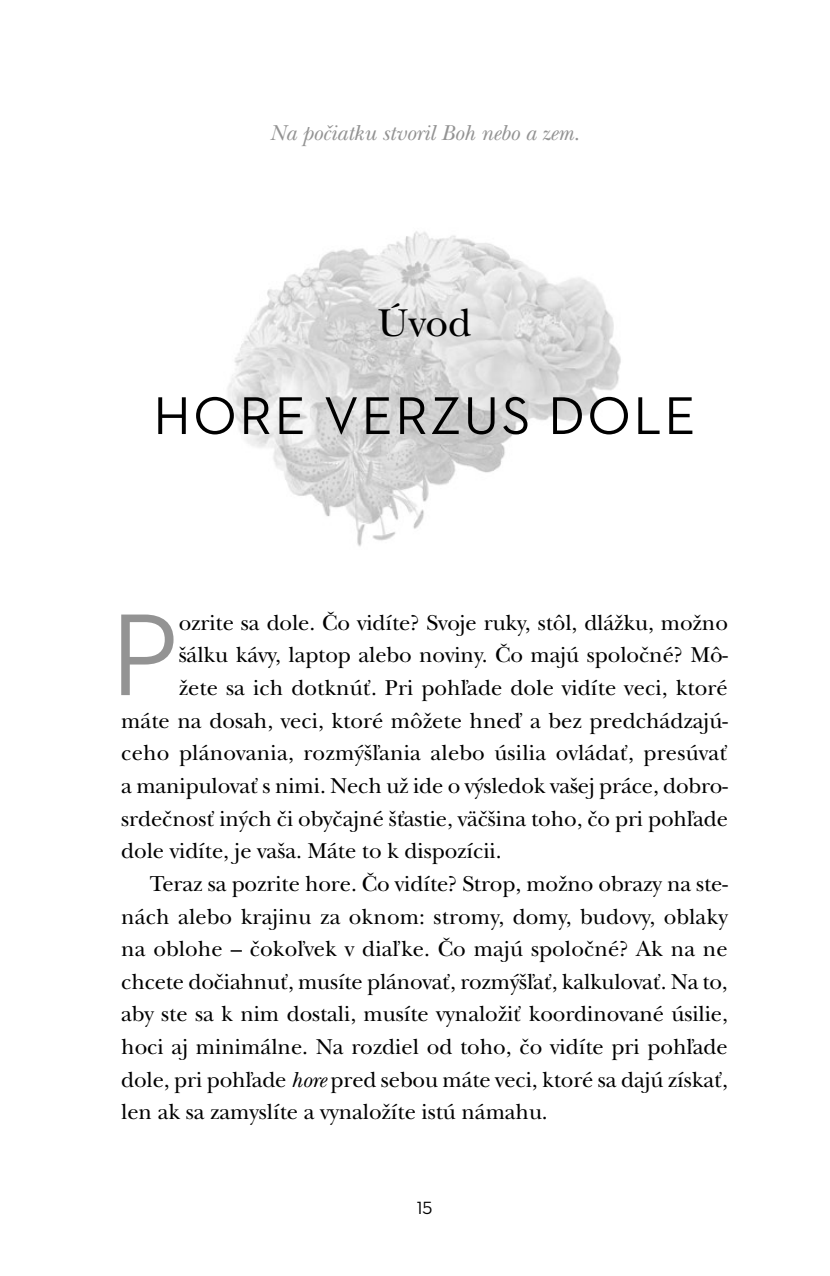
<style>
.page{position:relative;width:830px;height:1276px;background:#fff}
.page>*{position:absolute;margin:0;border:0;box-sizing:border-box;transform-origin:0 0}
.t1{font:118.35px "Neutraface 2 Text";color:#939393}
.t2{font:54px "Neutraface 2 Text";letter-spacing:.045em;color:#000}
.t3{font:40.5px "New Baskerville CE";color:#000}
.t4{font:22.5px "New Baskerville CE";letter-spacing:-.005em;color:#000}
.t5{font:italic 22.5px "New Baskerville CE";letter-spacing:-.005em;color:#939393}
.t6{font:18px "Neutraface 2 Text";color:#000}
.s1{font-style:italic}
</style>
<div class="page">
<img style="left:227px;top:231px;width:394px;height:316px">
<p class="t5" style="left:269px;top:121px;width:311px">Na počiatku stvoril Boh nebo a zem.</p>
<p class="t3" style="left:377px;top:302px;width:96px">Úvod</p>
<p class="t2" style="left:153px;top:382px;width:543px">HORE VERZUS DOLE</p>
<p class="t1" style="left:110px;top:581px;width:70px">P</p>
<p class="t4" style="left:178px;top:611px;width:550px">ozrite sa dole. Čo vidíte? Svoje ruky, stôl, dlážku, možno</p>
<p class="t4" style="left:178px;top:644px;width:550px">šálku kávy, laptop alebo noviny. Čo majú spoločné? Mô-</p>
<p class="t4" style="left:178px;top:676px;width:550px">žete sa ich dotknúť. Pri pohľade dole vidíte veci, ktoré</p>
<p class="t4" style="left:121px;top:709px;width:607px">máte na dosah, veci, ktoré môžete hneď a bez predchádzajú-</p>
<p class="t4" style="left:121px;top:741px;width:607px">ceho plánovania, rozmýšľania alebo úsilia ovládať, presúvať</p>
<p class="t4" style="left:121px;top:774px;width:607px">a manipulovať s nimi. Nech už ide o výsledok vašej práce, dobro-</p>
<p class="t4" style="left:121px;top:807px;width:608px">srdečnosť iných či obyčajné šťastie, väčšina toho, čo pri pohľade</p>
<p class="t4" style="left:121px;top:839px;width:382px">dole vidíte, je vaša. Máte to k dispozícii.</p>
<p class="t4" style="left:150px;top:872px;width:579px">Teraz sa pozrite hore. Čo vidíte? Strop, možno obrazy na ste-</p>
<p class="t4" style="left:121px;top:905px;width:607px">nách alebo krajinu za oknom: stromy, domy, budovy, oblaky</p>
<p class="t4" style="left:121px;top:937px;width:607px">na oblohe – čokoľvek v diaľke. Čo majú spoločné? Ak na ne</p>
<p class="t4" style="left:121px;top:970px;width:607px">chcete dočiahnuť, musíte plánovať, rozmýšľať, kalkulovať. Na to,</p>
<p class="t4" style="left:121px;top:1002px;width:608px">aby ste sa k nim dostali, musíte vynaložiť koordinované úsilie,</p>
<p class="t4" style="left:121px;top:1035px;width:607px">hoci aj minimálne. Na rozdiel od toho, čo vidíte pri pohľade</p>
<p class="t4" style="left:121px;top:1068px;width:608px">dole, pri pohľade <span class="s1">hore</span> pred sebou máte veci, ktoré sa dajú získať,</p>
<p class="t4" style="left:121px;top:1100px;width:428px">len ak sa zamyslíte a vynaložíte istú námahu.</p>
<p class="t6" style="left:416px;top:1196px;width:17px">15</p>
</div>
